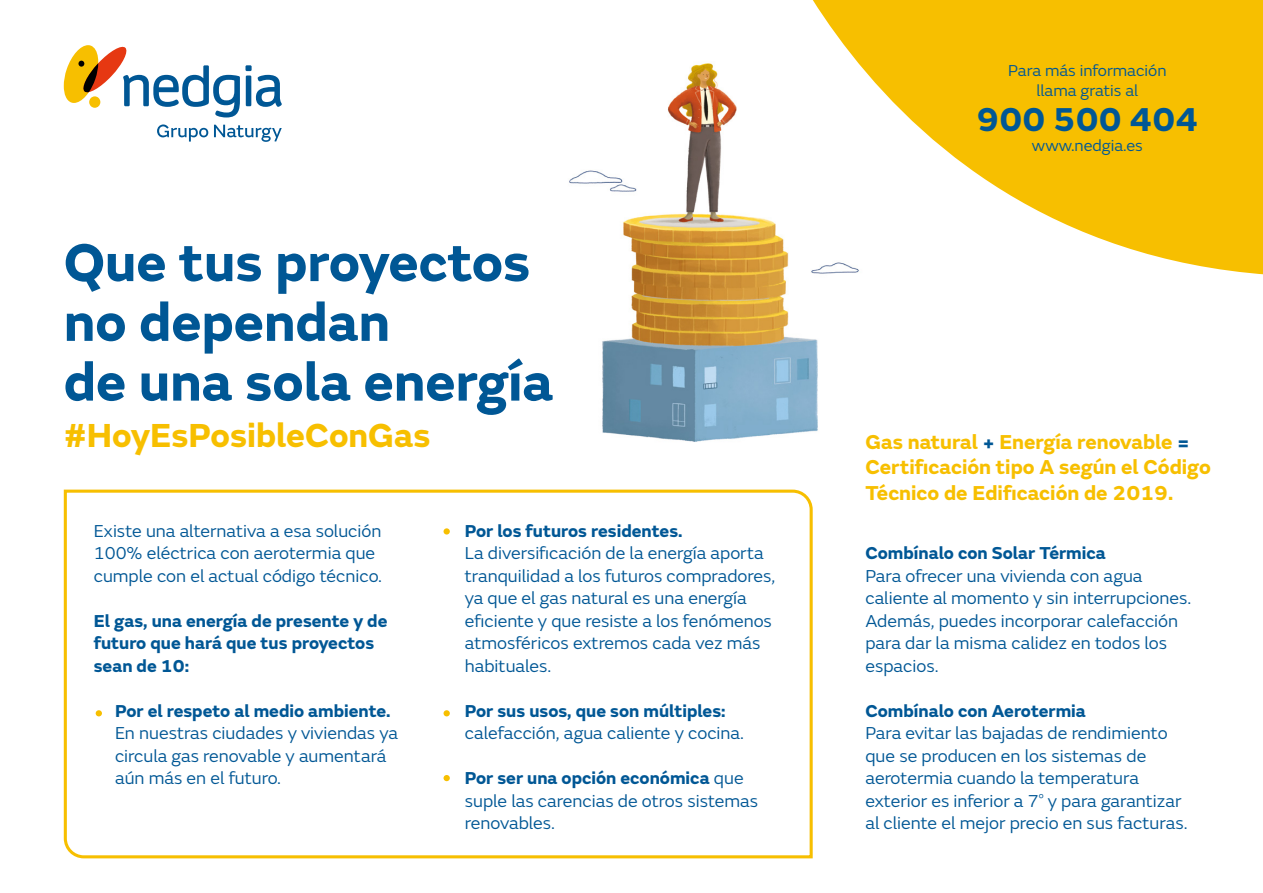
<style>
.page{position:relative;width:1263px;height:893px;background:#fff}
.page>*{position:absolute;margin:0;border:0;box-sizing:border-box;transform-origin:0 0}
.t1{font:700 55.65px/59.7px "FS Emeric";color:#005795}
.t2{font:700 34.8px "FS Emeric";color:#f7bf00}
.t3{font:700 34.5px "FS Emeric";color:#005795}
.t4{font:700 21px/25.2px "FS Emeric";color:#f7bf00}
.t5{font:18px/22.5px "FS Emeric";color:#005795}
.t6{font:700 18px/22.5px "FS Emeric";color:#005795}
.t7{font:16.5px/19.8px "FS Emeric";color:#005795;text-align:center}
.s1{font-weight:700}
.s2{color:#005795}
</style>
<div class="page">
<img style="left:569px;top:63px;width:249px;height:379px">
<svg style="left:157px;top:124px;width:51px;height:18px"></svg>
<svg style="left:214px;top:125px;width:67px;height:17px"></svg>
<svg style="left:64px;top:45px;width:217px;height:72px"></svg>
<svg style="left:755px;top:0;width:508px;height:310px;fill:#f7bf00"></svg>
<svg style="left:63px;top:489px;width:750px;height:370px"></svg>
<h1 class="t1" style="left:64px;top:228px;width:491px">Que tus proyectos no dependan<br>de una sola energía</h1>
<h2 class="t2" style="left:64px;top:407px;width:368px">#HoyEsPosibleConGas</h2>
<p class="t5" style="left:94px;top:519px;width:290px">Existe una alternativa a esa solución<br>100% eléctrica con aerotermia que cumple con el actual código técnico.</p>
<p class="t6" style="left:94px;top:608px;width:295px">El gas, una energía de presente y de futuro que hará que tus proyectos sean de 10:</p>
<p class="t6" style="left:115px;top:698px;width:277px">Por el respeto al medio ambiente.</p>
<p class="t5" style="left:115px;top:721px;width:284px">En nuestras ciudades y viviendas ya circula gas renovable y aumentará aún más en el futuro.</p>
<p class="t6" style="left:465px;top:518px;width:219px">Por los futuros residentes.</p>
<p class="t5" style="left:465px;top:541px;width:312px">La diversificación de la energía aporta tranquilidad a los futuros compradores, ya que el gas natural es una energía eficiente y que resiste a los fenómenos atmosféricos extremos cada vez más habituales.</p>
<p class="t6" style="left:465px;top:698px;width:262px">Por sus usos, que son múltiples:</p>
<p class="t5" style="left:465px;top:721px;width:281px">calefacción, agua caliente y cocina.</p>
<p class="t5" style="left:465px;top:766px;width:295px"><span class="s1">Por ser una opción económica</span> que suple las carencias de otros sistemas renovables.</p>
<p class="t7" style="left:1008px;top:60px;width:160px">Para más información llama gratis al</p>
<h3 class="t3" style="left:976px;top:92px;width:223px">900 500 404</h3>
<p class="t7" style="left:1032px;top:135px;width:113px">www.nedgia.es</p>
<p class="t4" style="left:865px;top:428px;width:347px">Gas natural <span class="s2">+</span> Energía renovable <span class="s2">=<br></span>Certificación tipo A según el Código<br>Técnico de Edificación de 2019.</p>
<p class="t6" style="left:865px;top:540px;width:242px">Combínalo con Solar Térmica</p>
<p class="t5" style="left:865px;top:564px;width:327px">Para ofrecer una vivienda con agua caliente al momento y sin interrupciones.<br>Además, puedes incorporar calefacción para dar la misma calidez en todos los espacios.</p>
<p class="t6" style="left:865px;top:698px;width:222px">Combínalo con Aerotermia</p>
<p class="t5" style="left:865px;top:721px;width:324px">Para evitar las bajadas de rendimiento que se producen en los sistemas de aerotermia cuando la temperatura exterior es inferior a 7<sup>º</sup> y para garantizar al cliente el mejor precio en sus facturas.</p>
</div>
